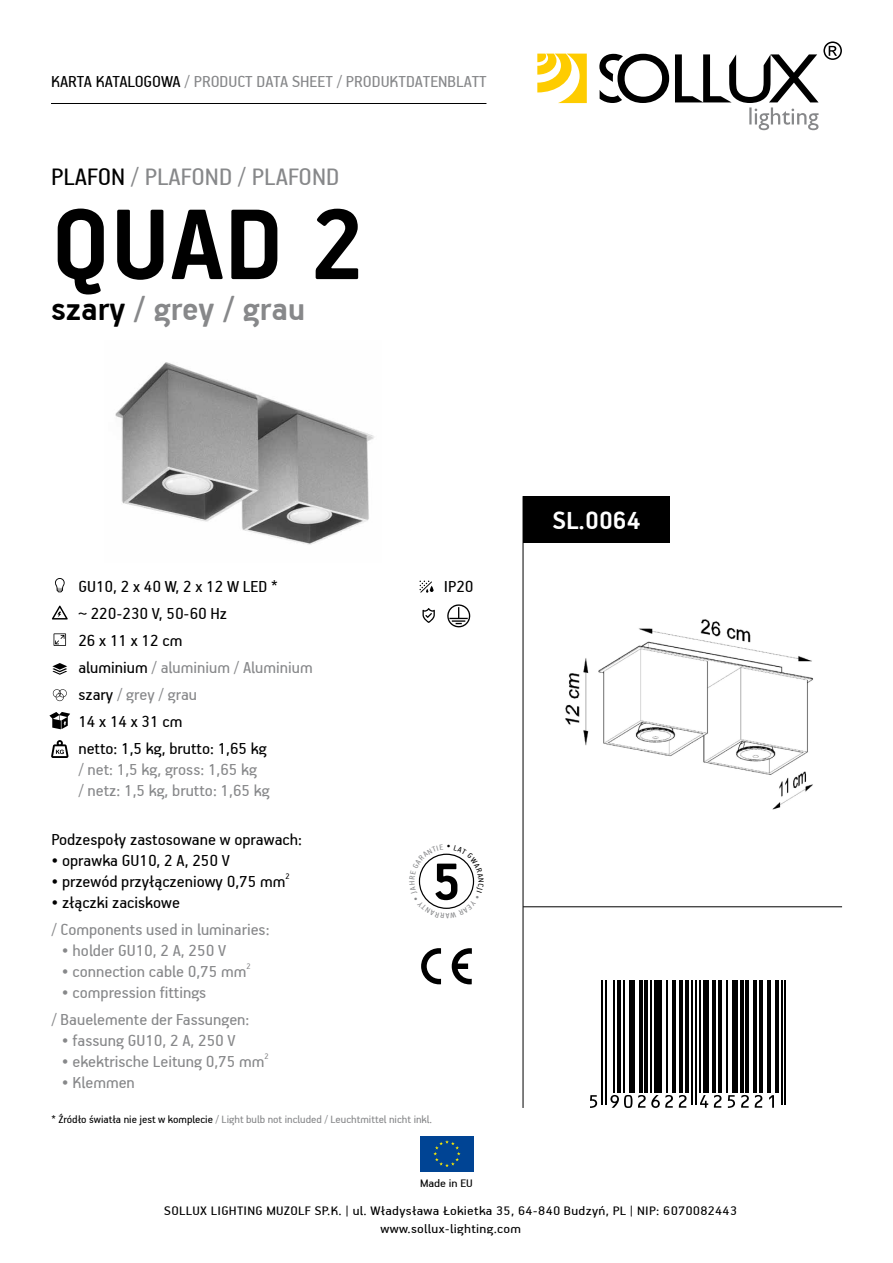
<style>
.page{position:relative;width:893px;height:1263px;background:#fff}
.page>*{position:absolute;margin:0;border:0;box-sizing:border-box;transform-origin:0 0}
.t1{font:700 112.5px "PF Handbook Pro";color:#000}
.t2{font:700 58.65px "PF Handbook Pro";color:#000}
.t3{font:700 36px "PF Handbook Pro";color:#87888a}
.t4{font:700 28.05px "PF Handbook Pro";color:#fff}
.t5{font:27px "PF Handbook Pro";color:#87888a}
.t6{font:18px/27px "PF Handbook Pro";color:#87888a}
.t7{font:18px/27px "PF Handbook Pro";color:#000}
.t8{font:13.95px/18px "PF Handbook Pro";letter-spacing:.02em;color:#000;text-align:center;scale:1.08 1}
.t9{font:12.3px "PF Handbook Pro";color:#000;scale:1.08 1}
.t10{font:12px "PF Handbook Pro";color:#87888a}
.s1{color:#000}
.s2{color:#87888a}
</style>
<div class="page">
<svg style="left:537px;top:54px;width:50px;height:49px"></svg>
<svg style="left:599px;top:41px;width:243px;height:89px"></svg>
<hr style="left:51px;top:103px;width:435px;height:1px;background:#000">
<div style="left:420px;top:1136px;width:54px;height:35px;background:#004494"></div>
<svg style="left:433px;top:1140px;width:28px;height:27px"></svg>
<svg style="left:50px;top:712px;width:20px;height:17px"></svg>
<img style="left:115px;top:362px;width:259px;height:183px">
<svg style="left:597px;top:980px;width:189px;height:128px"></svg>
<hr style="left:602px;top:980px;width:1px;height:124px;background:#000">
<hr style="left:606px;top:980px;width:1px;height:124px;background:#000">
<hr style="left:613px;top:980px;width:2px;height:113px;background:#000">
<hr style="left:617px;top:980px;width:4px;height:113px;background:#000">
<hr style="left:623px;top:980px;width:2px;height:113px;background:#000">
<div style="left:629px;top:980px;width:5px;height:113px;background:#000"></div>
<hr style="left:639px;top:980px;width:3px;height:113px;background:#000">
<hr style="left:645px;top:980px;width:3px;height:113px;background:#000">
<hr style="left:650px;top:980px;width:2px;height:113px;background:#000">
<div style="left:654px;top:980px;width:8px;height:113px;background:#000"></div>
<hr style="left:666px;top:980px;width:1px;height:113px;background:#000">
<hr style="left:672px;top:980px;width:3px;height:113px;background:#000">
<hr style="left:680px;top:980px;width:3px;height:113px;background:#000">
<hr style="left:685px;top:980px;width:4px;height:113px;background:#000">
<hr style="left:691px;top:980px;width:2px;height:124px;background:#000">
<hr style="left:695px;top:980px;width:2px;height:124px;background:#000">
<hr style="left:699px;top:980px;width:1px;height:113px;background:#000">
<div style="left:703px;top:980px;width:5px;height:113px;background:#000"></div>
<hr style="left:713px;top:980px;width:3px;height:113px;background:#000">
<hr style="left:718px;top:980px;width:4px;height:113px;background:#000">
<hr style="left:726px;top:980px;width:2px;height:113px;background:#000">
<div style="left:732px;top:980px;width:5px;height:113px;background:#000"></div>
<hr style="left:740px;top:980px;width:3px;height:113px;background:#000">
<hr style="left:746px;top:980px;width:3px;height:113px;background:#000">
<hr style="left:753px;top:980px;width:4px;height:113px;background:#000">
<hr style="left:759px;top:980px;width:4px;height:113px;background:#000">
<hr style="left:767px;top:980px;width:4px;height:113px;background:#000">
<hr style="left:775px;top:980px;width:3px;height:113px;background:#000">
<hr style="left:781px;top:980px;width:1px;height:124px;background:#000">
<hr style="left:785px;top:980px;width:1px;height:124px;background:#000">
<svg style="left:590px;top:1095px;width:7px;height:13px"></svg>
<svg style="left:610px;top:1095px;width:22px;height:13px"></svg>
<svg style="left:638px;top:1095px;width:35px;height:13px"></svg>
<svg style="left:679px;top:1095px;width:7px;height:13px"></svg>
<svg style="left:700px;top:1095px;width:8px;height:13px"></svg>
<svg style="left:714px;top:1095px;width:7px;height:13px"></svg>
<svg style="left:728px;top:1095px;width:7px;height:13px"></svg>
<svg style="left:741px;top:1095px;width:8px;height:13px"></svg>
<svg style="left:755px;top:1095px;width:7px;height:13px"></svg>
<svg style="left:769px;top:1095px;width:5px;height:13px"></svg>
<div style="left:523px;top:496px;width:147px;height:46px;background:#000"></div>
<svg style="left:51px;top:740px;width:18px;height:18px"></svg>
<svg style="left:54px;top:633px;width:12px;height:13px"></svg>
<svg style="left:55px;top:578px;width:10px;height:14px"></svg>
<svg style="left:52px;top:663px;width:15px;height:12px"></svg>
<svg style="left:53px;top:689px;width:14px;height:12px"></svg>
<svg style="left:52px;top:606px;width:16px;height:13px"></svg>
<svg style="left:419px;top:581px;width:15px;height:12px"></svg>
<svg style="left:447px;top:604px;width:23px;height:24px"></svg>
<svg style="left:422px;top:608px;width:13px;height:15px"></svg>
<svg style="left:452px;top:948px;width:20px;height:36px"></svg>
<svg style="left:421px;top:948px;width:20px;height:36px"></svg>
<img style="left:565px;top:619px;width:248px;height:191px">
<hr style="left:523px;top:496px;width:1px;height:612px;background:#000">
<hr style="left:523px;top:906px;width:319px;height:1px;background:#000">
<svg style="left:418px;top:853px;width:57px;height:56px"></svg>
<p class="t6" style="left:51px;top:67px;width:313px"><span class="s1">KARTA KATALOGOWA</span> / PRODUCT DATA SHEET / Produktdate</p>
<p class="t6" style="left:438px;top:67px;width:27px">nblatt</p>
<p class="t5" style="left:51px;top:160px;width:290px"><span class="s1">Plafon</span> / Plafond / Plafond</p>
<p class="t1" style="left:51px;top:176px;width:316px">QUAD 2</p>
<p class="t3" style="left:51px;top:287px;width:256px"><span class="s1">szary</span> / grey / grau</p>
<p class="t7" style="left:78px;top:572px;width:236px">GU10, 2 x 40 W, 2 x 12 W LED *<br>~ 220-230 V, 50-60 Hz<br>26 x 11 x 12 cm<br>aluminium <span class="s2">/ aluminium / Aluminium </span>szary <span class="s2">/ grey / grau<br></span>14 x 14 x 31 cm<br>netto: 1,5 kg, brutto: 1,65 kg</p>
<p class="t6" style="left:78px;top:758px;width:193px;line-height:21px">/ net: 1,5 kg, gross: 1,65 kg<br>/ netz: 1,5 kg, brutto: 1,65 kg</p>
<p class="t7" style="left:444px;top:572px;width:31px">IP20</p>
<p class="t7" style="left:51px;top:825px;width:252px">Podzespoły zastosowane w oprawach:</p>
<p class="t7" style="left:51px;top:846px;width:180px">• oprawka GU10, 2 A, 250 V</p>
<p class="t7" style="left:51px;top:867px;width:240px">• przewód przyłączeniowy 0,75 mm<sup>2</sup></p>
<p class="t6" style="left:51px;top:888px;width:220px"><span class="s1">• złączki zaciskowe<br></span>/ Components used in luminaries:</p>
<p class="t6" style="left:62px;top:936px;width:166px">• holder GU10, 2 A, 250 V</p>
<p class="t6" style="left:62px;top:957px;width:190px">• connection cable 0,75 mm<sup>2</sup></p>
<p class="t6" style="left:51px;top:978px;width:199px;text-indent:11px">• compression fittings<br>/ Bauelemente der Fassungen:</p>
<p class="t6" style="left:62px;top:1026px;width:175px">• fassung GU10, 2 A, 250 V</p>
<p class="t6" style="left:62px;top:1047px;width:208px">• ekektrische Leitung 0,75 mm<sup>2</sup></p>
<p class="t6" style="left:62px;top:1068px;width:74px">• Klemmen</p>
<p class="t10" style="left:51px;top:1112px;width:382px"><span class="s1">* Źródło światła nie jest w komplecie</span> / Light bulb not included / Leuchtmittel nicht inkl.</p>
<p class="t2" style="left:432px;top:846px;width:31px">5</p>
<p class="t4" style="left:552px;top:503px;width:90px">SL.0064</p>
<p class="t9" style="left:420px;top:1176px;width:50px">Made in EU</p>
<p class="t8" style="left:164px;top:1201px;width:532px">SOLLUX LIGHTING MUZOLF SP.K. | ul. Władysława Łokietka 35, 64-840 Budzyń, PL | NIP: 6070082443 www.sollux-lighting.com</p>
</div>
